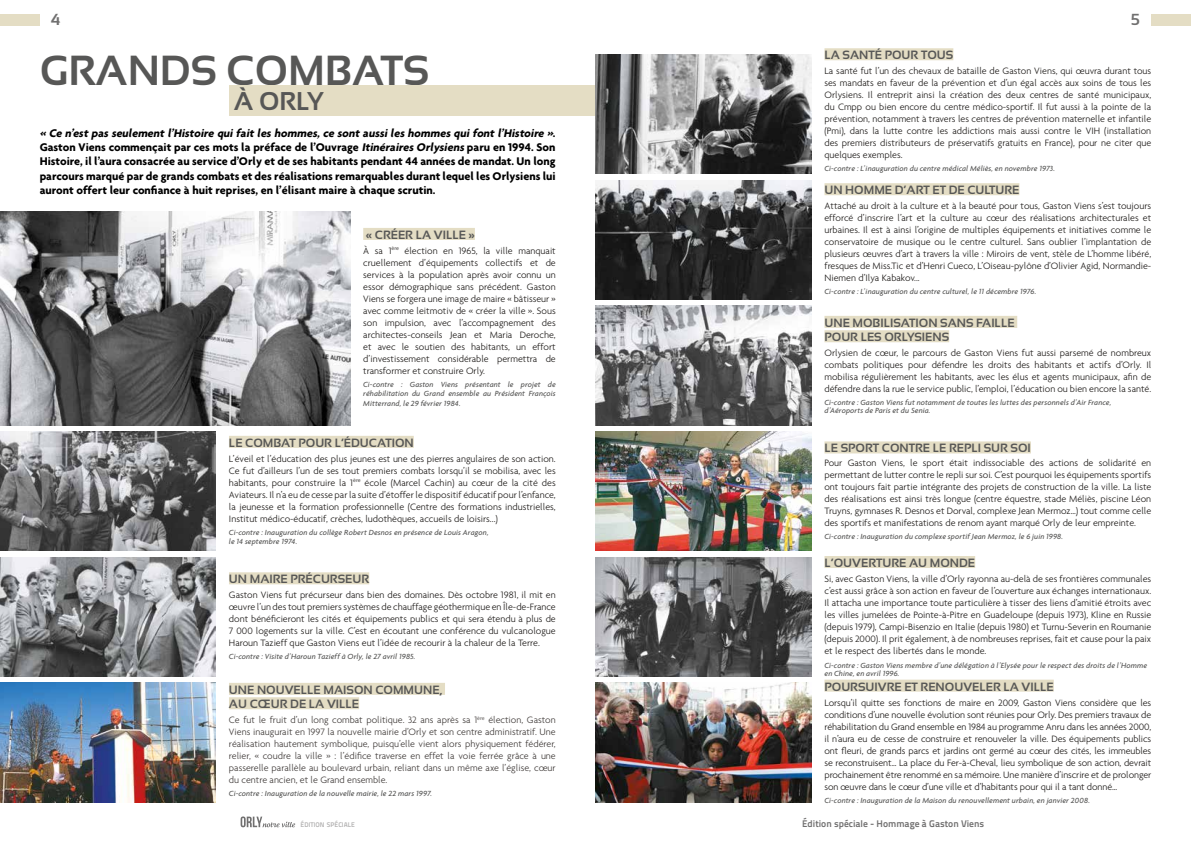
<style>
.page{position:relative;width:1191px;height:842px;background:#fff}
.page>*{position:absolute;margin:0;border:0;box-sizing:border-box;transform-origin:0 0}
.t1{font:700 42px "Sansation";color:#575756}
.t2{font:700 25.7px "Sansation";color:#575756}
.t3{font:700 16px "Sansation";color:#706f6f}
.t4{font:700 12px/14.4px "Agenda";color:#000;text-align:justify}
.t5{font:700 12px/14.4px "Sansation";color:#575756}
.t6{font:300 10px/12px "Agenda";color:#23201e;text-align:justify}
.t7{font:300 10px/12px "Agenda";color:#433e3c;text-align:justify}
.t8{font:700 9.6px "Titillium Text 22 L";color:#706f6f}
.t9{font:italic 500 8px/9.6px "Agenda";letter-spacing:.01em;color:#575756}
.t10{font:700 6.7px "Titillium Text 22 L";color:#b3b2b2}
.s1{font-style:italic}
</style>
<div class="page">
<svg style="left:241px;top:816px;width:54px;height:11px"></svg>
<div style="left:1151px;top:14px;width:40px;height:11px;background:#e4ddc4"></div>
<div style="left:0;top:14px;width:40px;height:11px;background:#e4ddc4"></div>
<div style="left:229px;top:85px;width:366px;height:31px;background:#e4ddc4"></div>
<img style="left:0;top:211px;width:351px;height:214px">
<img style="left:595px;top:432px;width:216px;height:119px">
<img style="left:0;top:432px;width:215px;height:119px">
<img style="left:0;top:557px;width:215px;height:120px">
<img style="left:0;top:683px;width:215px;height:119px">
<img style="left:595px;top:180px;width:216px;height:119px">
<img style="left:595px;top:557px;width:216px;height:120px">
<img style="left:595px;top:306px;width:216px;height:119px">
<img style="left:595px;top:54px;width:216px;height:120px">
<img style="left:595px;top:683px;width:216px;height:119px">
<div style="left:363px;top:228px;width:112px;height:12px;background:#e4ddc4"></div>
<div style="left:229px;top:436px;width:185px;height:12px;background:#e4ddc4"></div>
<div style="left:229px;top:572px;width:140px;height:12px;background:#e4ddc4"></div>
<div style="left:229px;top:683px;width:216px;height:12px;background:#e4ddc4"></div>
<div style="left:229px;top:697px;width:130px;height:12px;background:#e4ddc4"></div>
<div style="left:824px;top:48px;width:129px;height:12px;background:#e4ddc4"></div>
<div style="left:824px;top:183px;width:195px;height:12px;background:#e4ddc4"></div>
<div style="left:824px;top:316px;width:193px;height:12px;background:#e4ddc4"></div>
<div style="left:824px;top:330px;width:125px;height:12px;background:#e4ddc4"></div>
<div style="left:824px;top:441px;width:207px;height:12px;background:#e4ddc4"></div>
<div style="left:824px;top:556px;width:151px;height:12px;background:#e4ddc4"></div>
<div style="left:824px;top:680px;width:229px;height:12px;background:#e4ddc4"></div>
<h3 class="t3" style="left:51px;top:11px;width:11px">4</h3>
<h3 class="t3" style="left:1130px;top:11px;width:11px">5</h3>
<h1 class="t1" style="left:40px;top:47px;width:391px">GRANDS COMBATS</h1>
<h2 class="t2" style="left:234px;top:86px;width:91px">À ORLY</h2>
<p class="t4" style="left:40px;top:125px;width:517px"><span class="s1">« Ce n’est pas seulement l’Histoire quifait les hommes,ce sont aussiles hommes quifont l’Histoire »</span>.<br>Gaston Viens commençait par ces mots la préface de l’Ouvrage <span class="s1">Itinéraires Orlysiens</span> paru en 1994. Son Histoire, il l’aura consacrée au service d’Orly et de ses habitants pendant 44 années de mandat. Un long parcours marqué par de grands combats et des réalisations remarquables durant lequel les Orlysiens lui auront offert leur confiance à huit reprises, en l’élisant maire à chaque scrutin.</p>
<p class="t5" style="left:366px;top:228px;width:110px">« CRÉER LA VILLE »</p>
<p class="t6" style="left:363px;top:244px;width:194px">À sa 1<sup>ère</sup> élection en 1965, la ville manquait cruellement d’équipements collectifs et de services à la population après avoir connu un essor démographique sans précédent. Gaston Viens se forgera une image de maire « bâtisseur » avec comme leitmotiv de « créer la ville ». Sous son impulsion, avec l’accompagnement des architectes-conseils Jean et Maria Deroche, et avec le soutien des habitants, un effort d’investissement considérable permettra de transformer et construire Orly.</p>
<p class="t9" style="left:363px;top:379px;width:194px;text-align:justify">Ci-contre : Gaston Viens présentant le projet de réhabilitation du Grand ensemble au Président François Mitterrand, le 29 février 1984.</p>
<p class="t5" style="left:229px;top:435px;width:186px">LE COMBAT POUR L’ÉDUCATION</p>
<p class="t6" style="left:229px;top:452px;width:328px">L’éveil et l’éducation des plus jeunes est une des pierres angulaires de son action.<br>Ce fut d’ailleurs l’un de ses tout premiers combats lorsqu’il se mobilisa, avec les habitants, pour construire la 1<sup>ère</sup> école (Marcel Cachin) au cœur de la cité des Aviateurs. Il n’a eu de cesse par la suite d’étoffer le dispositif éducatif pour l’enfance, la jeunesse et la formation professionnelle (Centre des formations industrielles, Institut médico-éducatif, crèches, ludothèques, accueils de loisirs...)</p>
<p class="t9" style="left:229px;top:527px;width:261px">Ci-contre : Inauguration du collège Robert Desnos en présence de Louis Aragon, le 14 septembre 1974.</p>
<p class="t5" style="left:229px;top:572px;width:142px">UN MAIRE PRÉCURSEUR</p>
<p class="t6" style="left:229px;top:589px;width:328px">Gaston Viens fut précurseur dans bien des domaines. Dès octobre 1981, il mit en œuvre l’un des tout premiers systèmes de chauffage géothermique en Île-de-France dont bénéficieront les cités et équipements publics et qui sera étendu à plus de 7 000 logements sur la ville. C’est en écoutant une conférence du vulcanologue Haroun Tazieff que Gaston Viens eut l’idée de recourir à la chaleur de la Terre.</p>
<p class="t9" style="left:229px;top:652px;width:188px">Ci-contre : Visite d’Haroun Tazieff à Orly, le 27 avril 1985.</p>
<p class="t5" style="left:229px;top:682px;width:215px">UNE NOUVELLE MAISON COMMUNE,<br>AU CŒUR DE LA VILLE</p>
<p class="t7" style="left:229px;top:714px;width:328px">Ce fut le fruit d’un long combat politique. 32 ans après sa 1<sup>ère</sup> élection, Gaston Viens inaugurait en 1997 la nouvelle mairie d’Orly et son centre administratif. Une réalisation hautement symbolique, puisqu’elle vient alors physiquement fédérer, relier, « coudre la ville » : l’édifice traverse en effet la voie ferrée grâce à une passerelle parallèle au boulevard urbain, reliant dans un même axe l’église, cœur du centre ancien, et le Grand ensemble.</p>
<p class="t9" style="left:229px;top:789px;width:204px">Ci-contre : Inauguration de la nouvelle mairie, le 22 mars 1997.</p>
<p class="t5" style="left:824px;top:48px;width:130px">LA SANTÉ POUR TOUS</p>
<p class="t6" style="left:824px;top:65px;width:328px">La santé fut l’un des chevaux de bataille de Gaston Viens, qui œuvra durant tous ses mandats en faveur de la prévention et d’un égal accès aux soins de tous les Orlysiens. Il entreprit ainsi la création des deux centres de santé municipaux, du Cmpp ou bien encore du centre médico-sportif. Il fut aussi à la pointe de la prévention, notamment à travers les centres de prévention maternelle et infantile (Pmi), dans la lutte contre les addictions mais aussi contre le VIH (installation des premiers distributeurs de préservatifs gratuits en France), pour ne citer que quelques exemples.</p>
<p class="t9" style="left:824px;top:164px;width:232px">Ci-contre : L’inauguration du centre médical Méliès, en novembre 1973.</p>
<p class="t5" style="left:824px;top:183px;width:196px">UN HOMME D’ART ET DE CULTURE</p>
<p class="t6" style="left:824px;top:200px;width:328px">Attaché au droit à la culture et à la beauté pour tous, Gaston Viens s’est toujours efforcé d’inscrire l’art et la culture au cœur des réalisations architecturales et urbaines. Il est à ainsi l’origine de multiples équipements et initiatives comme le conservatoire de musique ou le centre culturel. Sans oublier l’implantation de plusieurs œuvres d’art à travers la ville : Miroirs de vent, stèle de L’homme libéré, fresques de Miss.Tic et d’Henri Cueco, L’Oiseau-pylône d’Olivier Agid, Normandie-Niemen d’Ilya Kabakov...</p>
<p class="t9" style="left:824px;top:287px;width:213px">Ci-contre : L’inauguration du centre culturel, le 11 décembre 1976.</p>
<p class="t5" style="left:824px;top:315px;width:192px">UNE MOBILISATION SANS FAILLE<br>POUR LES ORLYSIENS</p>
<p class="t6" style="left:824px;top:347px;width:328px">Orlysien de cœur, le parcours de Gaston Viens fut aussi parsemé de nombreux combats politiques pour défendre les droits des habitants et actifs d’Orly. Il mobilisa régulièrement les habitants, avec les élus et agents municipaux, afin de défendre dans la rue le service public, l’emploi, l’éducation ou bien encore la santé.</p>
<p class="t9" style="left:824px;top:398px;width:288px;line-height:8px">Ci-contre : Gaston Viens fut notamment de toutes les luttes des personnels d’Air France, d’Aéroports de Paris et du Senia.</p>
<p class="t5" style="left:824px;top:441px;width:208px">LE SPORT CONTRE LE REPLI SUR SOI</p>
<p class="t6" style="left:824px;top:456px;width:328px">Pour Gaston Viens, le sport était indissociable des actions de solidarité en permettant de lutter contre le repli sur soi. C’est pourquoi les équipements sportifs ont toujours fait partie intégrante des projets de construction de la ville. La liste des réalisations est ainsi très longue (centre équestre, stade Méliès, piscine Léon Truyns, gymnases R. Desnos et Dorval, complexe Jean Mermoz…) tout comme celle des sportifs et manifestations de renom ayant marqué Orly de leur empreinte.</p>
<p class="t9" style="left:824px;top:531px;width:240px">Ci-contre : Inauguration du complexe sportif Jean Mermoz, le 6 juin 1998.</p>
<p class="t5" style="left:824px;top:556px;width:152px">L’OUVERTURE AU MONDE</p>
<p class="t6" style="left:824px;top:572px;width:328px">Si, avec Gaston Viens, la ville d’Orly rayonna au-delà de ses frontières communales c’est aussi grâce à son action en faveur de l’ouverture aux échanges internationaux.<br>Il attacha une importance toute particulière à tisser des liens d’amitié étroits avec les villes jumelées de Pointe-à-Pitre en Guadeloupe (depuis 1973), Kline en Russie (depuis 1979), Campi-Bisenzio en Italie (depuis 1980) et Turnu-Severin en Roumanie (depuis 2000). Il prit également, à de nombreuses reprises, fait et cause pour la paix et le respect des libertés dans le monde.</p>
<p class="t9" style="left:824px;top:661px;width:324px;line-height:8px">Ci-contre : Gaston Viens membre d’une délégation à l’Elysée pour le respect des droits de l’Homme en Chine, en avril 1996.</p>
<p class="t5" style="left:824px;top:679px;width:231px">POURSUIVRE ET RENOUVELER LA VILLE</p>
<p class="t6" style="left:824px;top:697px;width:328px">Lorsqu’il quitte ses fonctions de maire en 2009, Gaston Viens considère que les conditions d’une nouvelle évolution sont réunies pour Orly. Des premiers travaux de réhabilitation du Grand ensemble en 1984 au programme Anru dans les années 2000, il n’aura eu de cesse de construire et renouveler la ville. Des équipements publics ont fleuri, de grands parcs et jardins ont germé au cœur des cités, les immeubles se reconstruisent… La place du Fer-à-Cheval, lieu symbolique de son action, devrait prochainement être renommé en sa mémoire. Une manière d’inscrire et de prolonger son œuvre dans le cœur d’une ville et d’habitants pour qui il a tant donné…</p>
<p class="t9" style="left:824px;top:796px;width:267px">Ci-contre : Inauguration de la Maison du renouvellement urbain, en janvier 2008.</p>
<p class="t10" style="left:301px;top:820px;width:56px">ÉDITION SPÉCIALE</p>
<p class="t8" style="left:802px;top:816px;width:184px">Édition spéciale - Hommage à Gaston Viens</p>
</div>
